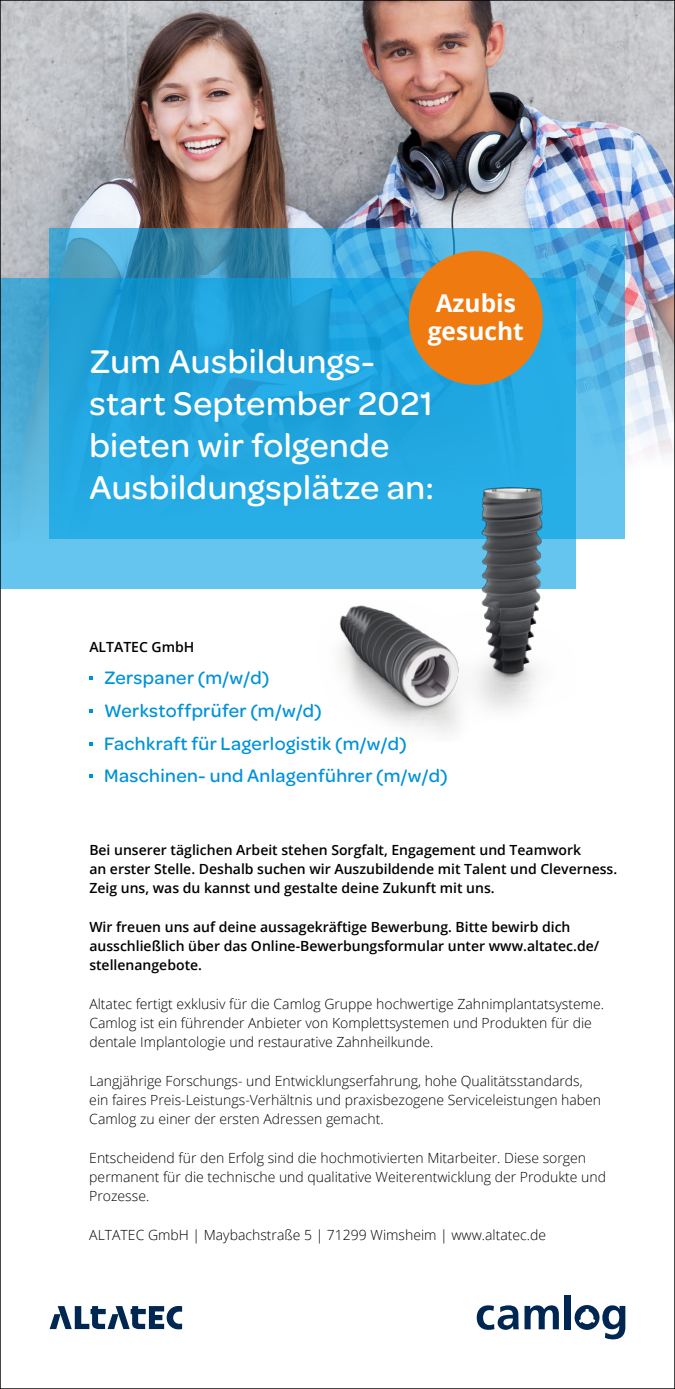
<style>
.page{position:relative;width:675px;height:1389px;background:#fff}
.page>*{position:absolute;margin:0;border:0;box-sizing:border-box;transform-origin:0 0}
.t1{font:500 35px/42px "Omnes";letter-spacing:.015em;color:#fff}
.t2{font:700 24.5px/28px "Open Sans";color:#fff;text-align:center}
.t3{font:500 19.25px/32.7px "Omnes";letter-spacing:.02em;color:#0092d8}
.t4{font:300 14px/19.2px "Open Sans";color:#000}
.t5{font:600 14px/19.2px "Open Sans";color:#000}
</style>
<div class="page">
<img style="left:2px;top:2px;width:671px;height:458px">
<div style="left:0;top:278px;width:575px;height:310px;background:linear-gradient(to bottom,#3e9dc7,#6ac7ee)"></div>
<svg style="left:50px;top:228px;width:575px;height:311px;background:#2ba5db"></svg>
<img style="left:275px;top:472px;width:350px;height:262px">
<svg style="left:50px;top:1306px;width:132px;height:23px"></svg>
<svg style="left:476px;top:1305px;width:42px;height:25px"></svg>
<svg style="left:524px;top:1305px;width:35px;height:24px"></svg>
<div style="left:565px;top:1295px;width:6px;height:34px;background:#002751"></div>
<svg style="left:574px;top:1305px;width:51px;height:34px"></svg>
<svg style="left:89px;top:676px;width:4px;height:4px"></svg>
<svg style="left:89px;top:709px;width:4px;height:4px"></svg>
<svg style="left:89px;top:742px;width:4px;height:3px"></svg>
<svg style="left:89px;top:774px;width:4px;height:4px"></svg>
<div style="left:409px;top:251px;width:134px;height:134px;background:#ef7b10;border-radius:50%"></div>
<h2 class="t2" style="left:428px;top:288px;width:97px">Azubis gesucht</h2>
<h1 class="t1" style="left:89px;top:338px;width:346px">Zum Ausbildungs&shy;start September 2021 bieten wir folgende<br>Ausbildungsplätze an:</h1>
<p class="t5" style="left:89px;top:637px;width:107px">ALTATEC GmbH</p>
<h3 class="t3" style="left:104px;top:660px;width:345px">Zerspaner (m/w/d)<br>Werkstoffprüfer (m/w/d)<br>Fachkraft für Lagerlogistik (m/w/d)<br>Maschinen- und Anlagenführer (m/w/d)</h3>
<p class="t5" style="left:89px;top:840px;width:529px">Bei unserer täglichen Arbeit stehen Sorgfalt, Engagement und Teamwork<br>an erster Stelle. Deshalb suchen wir Auszubildende mit Talent und Cleverness.<br>Zeig uns, was du kannst und gestalte deine Zukunft mit uns.</p>
<p class="t5" style="left:89px;top:917px;width:511px">Wir freuen uns auf deine aussagekräftige Bewerbung. Bitte bewirb dich ausschließlich über das Online-Bewerbungsformular unter www.altatec.de/ stellenangebote.</p>
<p class="t4" style="left:89px;top:994px;width:516px">Altatec fertigt exklusiv für die Camlog Gruppe hochwertige Zahnimplantatsysteme.<br>Camlog ist ein führender Anbieter von Komplettsystemen und Produkten für die dentale Implantologie und restaurative Zahnheilkunde.</p>
<p class="t4" style="left:89px;top:1071px;width:513px">Langjährige Forschungs- und Entwicklungserfahrung, hohe Qualitätsstandards, ein faires Preis-Leistungs-Verhältnis und praxisbezogene Serviceleistungen haben<br>Camlog zu einer der ersten Adressen gemacht.</p>
<p class="t4" style="left:89px;top:1148px;width:518px">Entscheidend für den Erfolg sind die hochmotivierten Mitarbeiter. Diese sorgen permanent für die technische und qualitative Weiterentwicklung der Produkte und<br>Prozesse.</p>
<p class="t4" style="left:89px;top:1225px;width:458px">ALTATEC GmbH | Maybachstraße 5 | 71299 Wimsheim | www.altatec.de</p>
</div>
